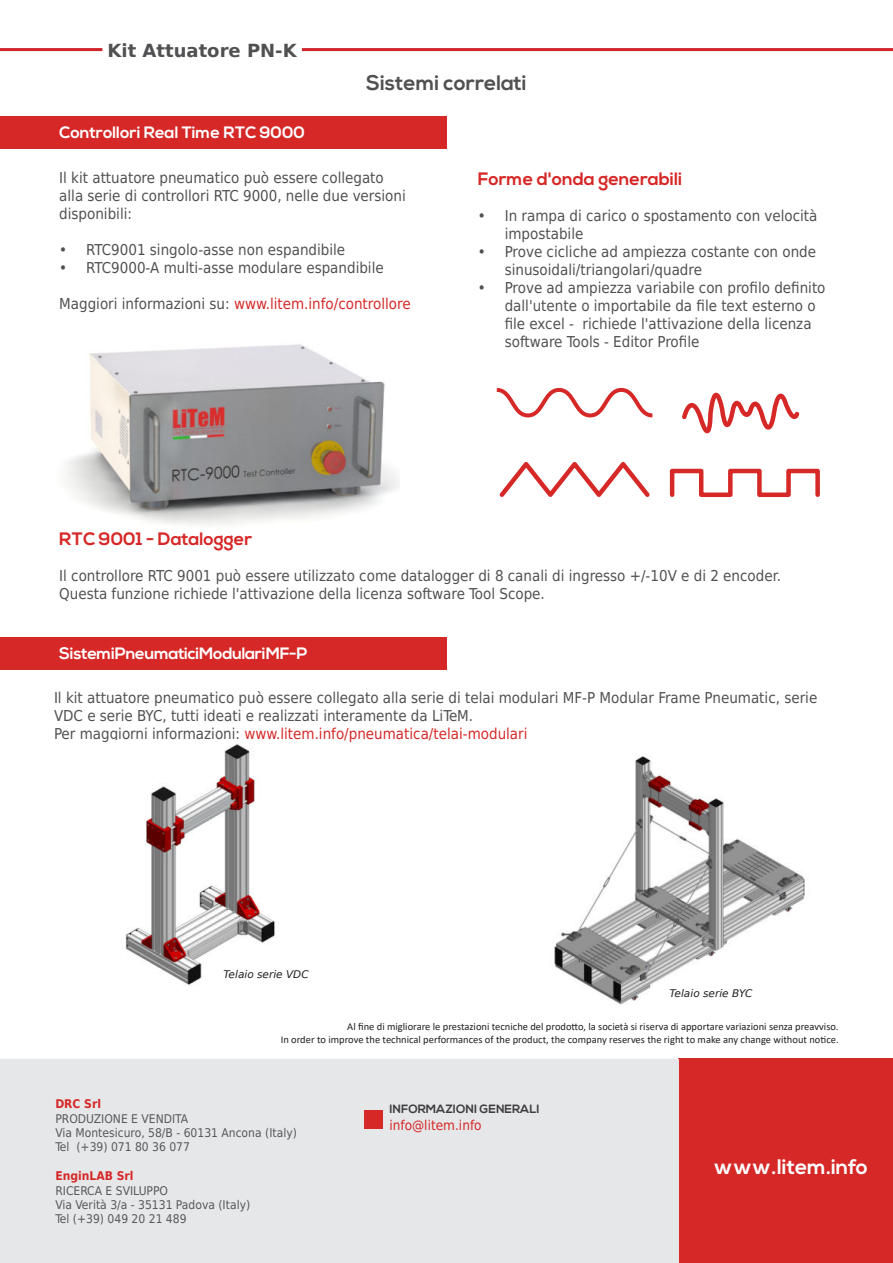
<style>
.page{position:relative;width:893px;height:1263px;background:#fff}
.page>*{position:absolute;margin:0;border:0;box-sizing:border-box;transform-origin:0 0}
.t1{font:700 21px "Nexa";color:#505052}
.t2{font:700 21px "Nexa";color:#fff}
.t3{font:700 18px "Nexa";color:#d52827}
.t4{font:700 18px "DejaVu Sans";color:#505052}
.t5{font:700 16.5px "Nexa";letter-spacing:-.02em;color:#fff}
.t6{font:700 16.5px "Nexa";color:#fff}
.t7{font:15px/18px "DejaVu Sans Condensed";color:#505052}
.t8{font:15px "DejaVu Sans Condensed";color:#d52827}
.t9{font:13.5px "DejaVu Sans Condensed";color:#d52827}
.t10{font:12px/14.4px "DejaVu Sans Condensed";color:#57585a}
.t11{font:700 12px "Nexa";color:#3e3e3f}
.t12{font:700 12px "DejaVu Sans Condensed";color:#d52827}
.t13{font:10.5px/12.6px "Calibri";color:#231f20;text-align:right}
.t14{font:italic 10.5px "DejaVu Sans";color:#231f20}
.s1{color:#505052}
.s2{color:#d52827}
</style>
<div class="page">
<hr style="left:0;top:48px;width:102px;height:3px;background:#d1232a">
<hr style="left:302px;top:48px;width:591px;height:3px;background:#d1232a">
<div style="left:0;top:116px;width:446px;height:32px;background:#d52827"></div>
<svg style="left:499px;top:462px;width:151px;height:35px"></svg>
<svg style="left:669px;top:468px;width:151px;height:29px"></svg>
<svg style="left:682px;top:392px;width:118px;height:42px"></svg>
<svg style="left:496px;top:387px;width:157px;height:31px"></svg>
<img style="left:66px;top:344px;width:334px;height:181px">
<div style="left:0;top:637px;width:446px;height:32px;background:#d52827"></div>
<div style="left:679px;top:1059px;width:214px;height:204px;background:#d52827"></div>
<div style="left:0;top:1059px;width:679px;height:204px;background:#e6e7e9"></div>
<div style="left:365px;top:1110px;width:18px;height:18px;background:#d52827"></div>
<img style="left:125px;top:743px;width:150px;height:242px">
<img style="left:554px;top:756px;width:251px;height:249px">
<p class="t4" style="left:108px;top:43px;width:191px">Kit Attuatore PN-K</p>
<h1 class="t1" style="left:366px;top:73px;width:162px">Sistemi correlati</h1>
<p class="t6" style="left:59px;top:125px;width:247px">Controllori Real Time RTC 9000</p>
<p class="t7" style="left:59px;top:169px;width:348px">Il kit attuatore pneumatico può essere collegato alla serie di controllori RTC 9000, nelle due versioni disponibili:</p>
<p class="t7" style="left:59px;top:241px;width:287px">• RTC9001 singolo-asse non espandibile</p>
<p class="t7" style="left:59px;top:259px;width:326px">• RTC9000-A multi-asse modulare espandibile</p>
<p class="t8" style="left:59px;top:297px;width:353px"><span class="s1">Maggiori informazioni su:</span> www.litem.info/controllore</p>
<p class="t3" style="left:478px;top:170px;width:206px">Forme d'onda generabili</p>
<p class="t7" style="left:505px;top:207px;width:314px;text-indent:-27px">• In rampa di carico o spostamento con velocità impostabile</p>
<p class="t7" style="left:505px;top:243px;width:313px;text-indent:-27px">• Prove cicliche ad ampiezza costante con onde sinusoidali/triangolari/quadre</p>
<p class="t7" style="left:505px;top:279px;width:322px;text-indent:-27px">• Prove ad ampiezza variabile con profilo definito dall'utente o importabile da file text esterno o file excel - richiede l'attivazione della licenza software Tools - Editor Profile</p>
<p class="t3" style="left:59px;top:531px;width:194px">RTC 9001 - Datalogger</p>
<p class="t7" style="left:59px;top:568px;width:723px">Il controllore RTC 9001 può essere utilizzato come datalogger di 8 canali di ingresso +/-10V e di 2 encoder.<br>Questa funzione richiede l'attivazione della licenza software Tool Scope.</p>
<p class="t5" style="left:59px;top:646px;width:250px">Sistemi Pneumatici Modulari MF-P</p>
<p class="t7" style="left:54px;top:690px;width:765px">Il kit attuatore pneumatico può essere collegato alla serie di telai modulari MF-P Modular Frame Pneumatic, serie<br>VDC e serie BYC, tutti ideati e realizzati interamente da LiTeM.<br>Per maggiorni informazioni: <span class="s2">www.litem.info/pneumatica/telai-modulari</span></p>
<p class="t14" style="left:224px;top:970px;width:87px">Telaio serie VDC</p>
<p class="t14" style="left:669px;top:989px;width:85px">Telaio serie BYC</p>
<p class="t13" style="left:281px;top:1020px;width:559px">Al fine di migliorare le prestazioni tecniche del prodotto, la società si riserva di apportare variazioni senza preavviso.<br>In order to improve the technical performances of the product, the company reserves the right to make any change without notice.</p>
<p class="t12" style="left:55px;top:1099px;width:47px">DRC Srl</p>
<p class="t10" style="left:55px;top:1112px;width:243px">PRODUZIONE E VENDITA<br>Via Montesicuro, 58/B - 60131 Ancona (Italy)<br>Tel (+39) 071 80 36 077</p>
<p class="t12" style="left:55px;top:1166px;width:80px">EnginLAB Srl</p>
<p class="t10" style="left:55px;top:1184px;width:196px">RICERCA E SVILUPPO<br>Via Verità 3/a - 35131 Padova (Italy)<br>Tel (+39) 049 20 21 489</p>
<p class="t11" style="left:389px;top:1103px;width:152px">INFORMAZIONI GENERALI</p>
<p class="t9" style="left:389px;top:1119px;width:94px">info@litem.info</p>
<h1 class="t2" style="left:714px;top:1157px;width:156px">www.litem.info</h1>
</div>
